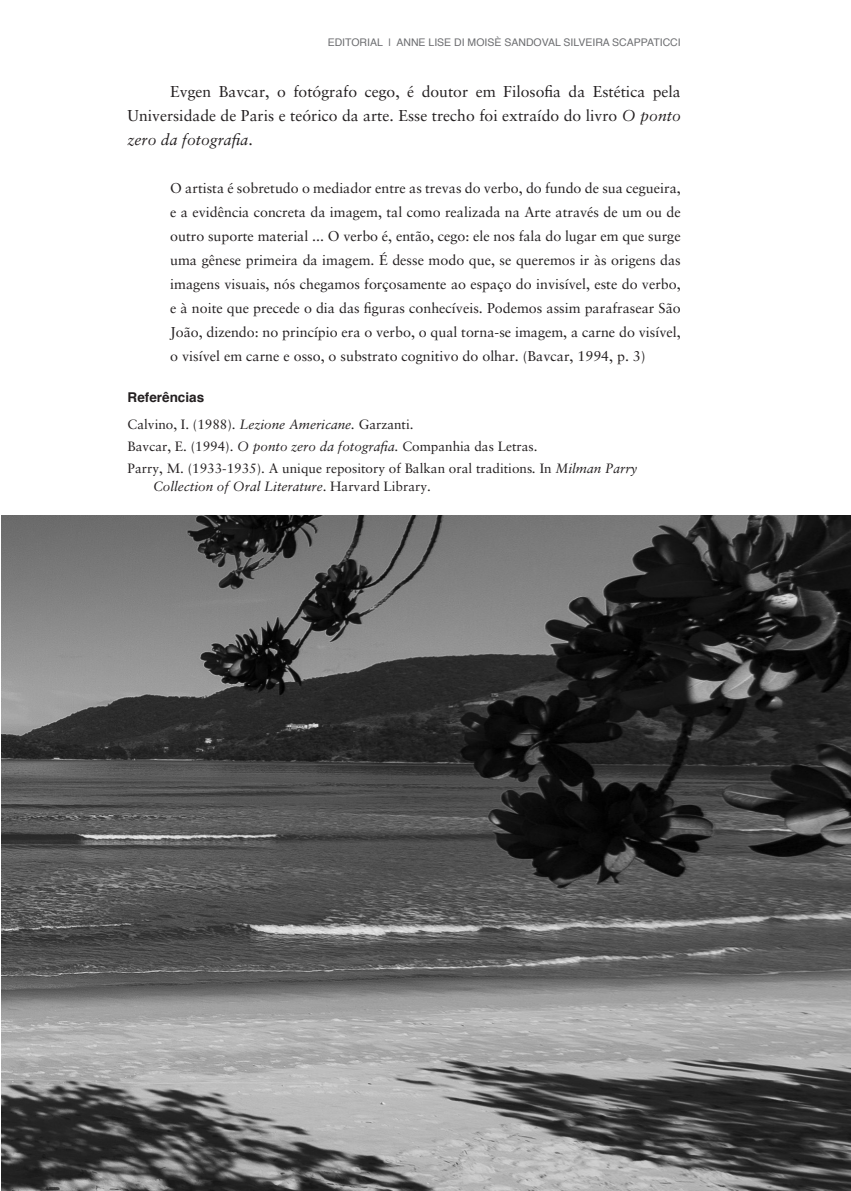
<style>
.page{position:relative;width:851px;height:1191px;background:#fff}
.page>*{position:absolute;margin:0;border:0;box-sizing:border-box;transform-origin:0 0}
.texto{font:15.75px/24px "Sabon";color:#231f20;text-align:justify}
.citação{font:14.25px/24px "Sabon";color:#231f20;text-align:justify}
.referências_bibliogr{font:13.5px/18px "Sabon";color:#231f20}
.titulo_referências{font:700 13.5px "Helvetica";color:#231f20}
.t1{font:10.5px "Helvetica";color:#6c6d70}
.s1{font-style:italic}
</style>
<div class="page">
<img style="left:2px;top:515px;width:848px;height:676px">
<p class="t1" style="left:327px;top:35px;width:354px">EDITORIAL | ANNE LISE DI MOISÈ SANDOVAL SILVEIRA SCAPPATICCI</p>
<p class="texto" style="left:128px;top:80px;width:554px;text-indent:43px">Evgen Bavcar, o fotógrafo cego, é doutor em Filosofia da Estética pela Universidade de Paris e teórico da arte. Esse trecho foi extraído do livro <span class="s1">O ponto zero da fotografia</span>.</p>
<p class="citação" style="left:170px;top:176px;width:512px">O artista é sobretudo o mediador entre as trevas do verbo, do fundo de sua cegueira, e a evidência concreta da imagem, tal como realizada na Arte através de um ou de outro suporte material ... O verbo é, então, cego: ele nos fala do lugar em que surge uma gênese primeira da imagem. É desse modo que, se queremos ir às origens das imagens visuais, nós chegamos forçosamente ao espaço do invisível, este do verbo, e à noite que precede o dia das figuras conhecíveis. Podemos assim parafrasear São João, dizendo: no princípio era o verbo, o qual torna-se imagem, a carne do visível, o visível em carne e osso, o substrato cognitivo do olhar. (Bavcar, 1994, p. 3)</p>
<p class="titulo_referências" style="left:128px;top:387px;width:78px">Referências</p>
<p class="referências_bibliogr" style="left:128px;top:415px;width:287px">Calvino, I. (1988). <span class="s1">Lezione Americane.</span> Garzanti.</p>
<p class="referências_bibliogr" style="left:128px;top:437px;width:411px">Bavcar, E. (1994). <span class="s1">O ponto zero da fotografia.</span> Companhia das Letras.</p>
<p class="referências_bibliogr" style="left:153px;top:459px;width:485px;text-indent:-26px">Parry, M. (1933-1935). A unique repository of Balkan oral traditions<span class="s1">.</span> In <span class="s1">Milman Parry<br>Collection of Oral Literature</span>. Harvard Library.</p>
</div>
